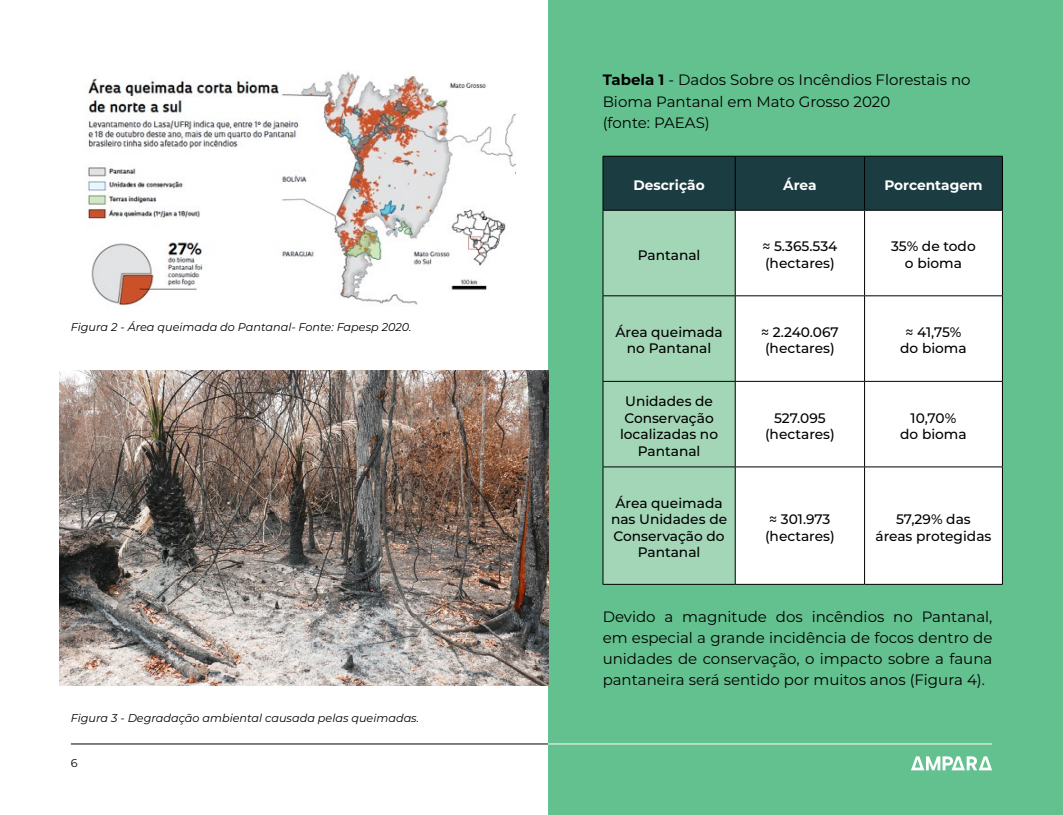
<style>
.page{position:relative;width:1063px;height:815px;background:#fff}
.page>*{position:absolute;margin:0;border:0;box-sizing:border-box;transform-origin:0 0}
.t1{font:15px/21.2px "Montserrat";color:#000}
.t2{font:500 13.75px/16.5px "Montserrat";color:#000;text-align:center}
.t3{font:700 13.75px "Montserrat";color:#fff}
.t4{font:italic 11.25px "Montserrat";color:#000}
.t5{font:11.25px "Montserrat";color:#000}
.s1{font-weight:700}
</style>
<div class="page">
<hr style="left:71px;top:744px;width:921px;height:1px;background:#000">
<div style="left:548px;top:0;width:515px;height:815px;background:#63c18f"></div>
<img style="left:87px;top:71px;width:429px;height:235px">
<img style="left:60px;top:370px;width:489px;height:315px">
<div style="left:603px;top:156px;width:132px;height:54px;background:#1b3c41"></div>
<div style="left:736px;top:157px;width:266px;height:53px;background:#1b3c41"></div>
<div style="left:604px;top:211px;width:131px;height:373px;background:#a3d6b7"></div>
<div style="left:736px;top:211px;width:266px;height:373px;background:#fff"></div>
<hr style="left:603px;top:156px;width:132px;height:1px;background:#000">
<hr style="left:603px;top:157px;width:1px;height:53px;background:#000">
<hr style="left:735px;top:156px;width:130px;height:1px;background:#000">
<hr style="left:735px;top:157px;width:1px;height:53px;background:#000">
<hr style="left:865px;top:156px;width:138px;height:1px;background:#000">
<hr style="left:864px;top:157px;width:1px;height:53px;background:#000">
<hr style="left:1002px;top:157px;width:1px;height:53px;background:#000">
<hr style="left:603px;top:210px;width:132px;height:1px;background:#000">
<hr style="left:603px;top:211px;width:1px;height:84px;background:#000">
<hr style="left:735px;top:210px;width:130px;height:1px;background:#000">
<hr style="left:735px;top:211px;width:1px;height:84px;background:#000">
<hr style="left:865px;top:210px;width:138px;height:1px;background:#000">
<hr style="left:864px;top:211px;width:1px;height:84px;background:#000">
<hr style="left:1002px;top:211px;width:1px;height:84px;background:#000">
<hr style="left:603px;top:295px;width:132px;height:1px;background:#000">
<hr style="left:603px;top:296px;width:1px;height:85px;background:#000">
<hr style="left:735px;top:295px;width:130px;height:1px;background:#000">
<hr style="left:735px;top:296px;width:1px;height:85px;background:#000">
<hr style="left:865px;top:295px;width:138px;height:1px;background:#000">
<hr style="left:864px;top:296px;width:1px;height:85px;background:#000">
<hr style="left:1002px;top:296px;width:1px;height:85px;background:#000">
<hr style="left:603px;top:381px;width:132px;height:1px;background:#000">
<hr style="left:603px;top:382px;width:1px;height:85px;background:#000">
<hr style="left:735px;top:381px;width:130px;height:1px;background:#000">
<hr style="left:735px;top:382px;width:1px;height:85px;background:#000">
<hr style="left:865px;top:381px;width:138px;height:1px;background:#000">
<hr style="left:864px;top:382px;width:1px;height:85px;background:#000">
<hr style="left:1002px;top:382px;width:1px;height:85px;background:#000">
<hr style="left:603px;top:467px;width:132px;height:1px;background:#000">
<hr style="left:603px;top:467px;width:1px;height:117px;background:#000">
<hr style="left:735px;top:467px;width:130px;height:1px;background:#000">
<hr style="left:735px;top:467px;width:1px;height:117px;background:#000">
<hr style="left:865px;top:467px;width:138px;height:1px;background:#000">
<hr style="left:864px;top:467px;width:1px;height:117px;background:#000">
<hr style="left:1002px;top:467px;width:1px;height:117px;background:#000">
<hr style="left:603px;top:584px;width:132px;height:1px;background:#000">
<hr style="left:735px;top:584px;width:130px;height:1px;background:#000">
<hr style="left:865px;top:584px;width:138px;height:1px;background:#000">
<svg style="left:911px;top:756px;width:81px;height:14px"></svg>
<hr style="left:548px;top:744px;width:444px;height:1px;background:#fff">
<p class="t4" style="left:71px;top:319px;width:342px">Figura 2 - Área queimada do Pantanal- Fonte: Fapesp 2020.</p>
<p class="t4" style="left:71px;top:710px;width:350px">Figura 3 - Degradação ambiental causada pelas queimadas.</p>
<p class="t5" style="left:71px;top:756px;width:8px">6</p>
<p class="t1" style="left:603px;top:69px;width:369px"><span class="s1">Tabela 1</span> - Dados Sobre os Incêndios Florestais no<br>Bioma Pantanal em Mato Grosso 2020<br>(fonte: PAEAS)</p>
<p class="t3" style="left:634px;top:175px;width:73px">Descrição</p>
<p class="t3" style="left:783px;top:175px;width:35px">Área</p>
<p class="t3" style="left:884px;top:175px;width:100px">Porcentagem</p>
<p class="t2" style="left:638px;top:246px;width:64px">Pantanal</p>
<p class="t2" style="left:762px;top:238px;width:77px;text-align:left">≈ 5.365.534 (hectares)</p>
<p class="t2" style="left:891px;top:238px;width:86px">35% de todo o bioma</p>
<p class="t2" style="left:616px;top:323px;width:109px">Área queimada no Pantanal</p>
<p class="t2" style="left:761px;top:323px;width:79px;text-align:left">≈ 2.240.067 (hectares)</p>
<p class="t2" style="left:900px;top:323px;width:68px">≈ 41,75% do bioma</p>
<p class="t2" style="left:620px;top:392px;width:100px">Unidades de<br>Conservação localizadas no<br>Pantanal</p>
<p class="t2" style="left:765px;top:409px;width:71px">527.095 (hectares)</p>
<p class="t2" style="left:900px;top:409px;width:68px">10,70% do bioma</p>
<p class="t2" style="left:611px;top:494px;width:118px">Área queimada nas Unidades de<br>Conservação do<br>Pantanal</p>
<p class="t2" style="left:765px;top:510px;width:71px">≈ 301.973 (hectares)</p>
<p class="t2" style="left:875px;top:510px;width:117px">57,29% das<br>áreas protegidas</p>
<p class="t1" style="left:603px;top:605px;width:391px;text-align:justify">Devido a magnitude dos incêndios no Pantanal, em especial a grande incidência de focos dentro de unidades de conservação, o impacto sobre a fauna pantaneira será sentido por muitos anos (Figura 4).</p>
</div>
